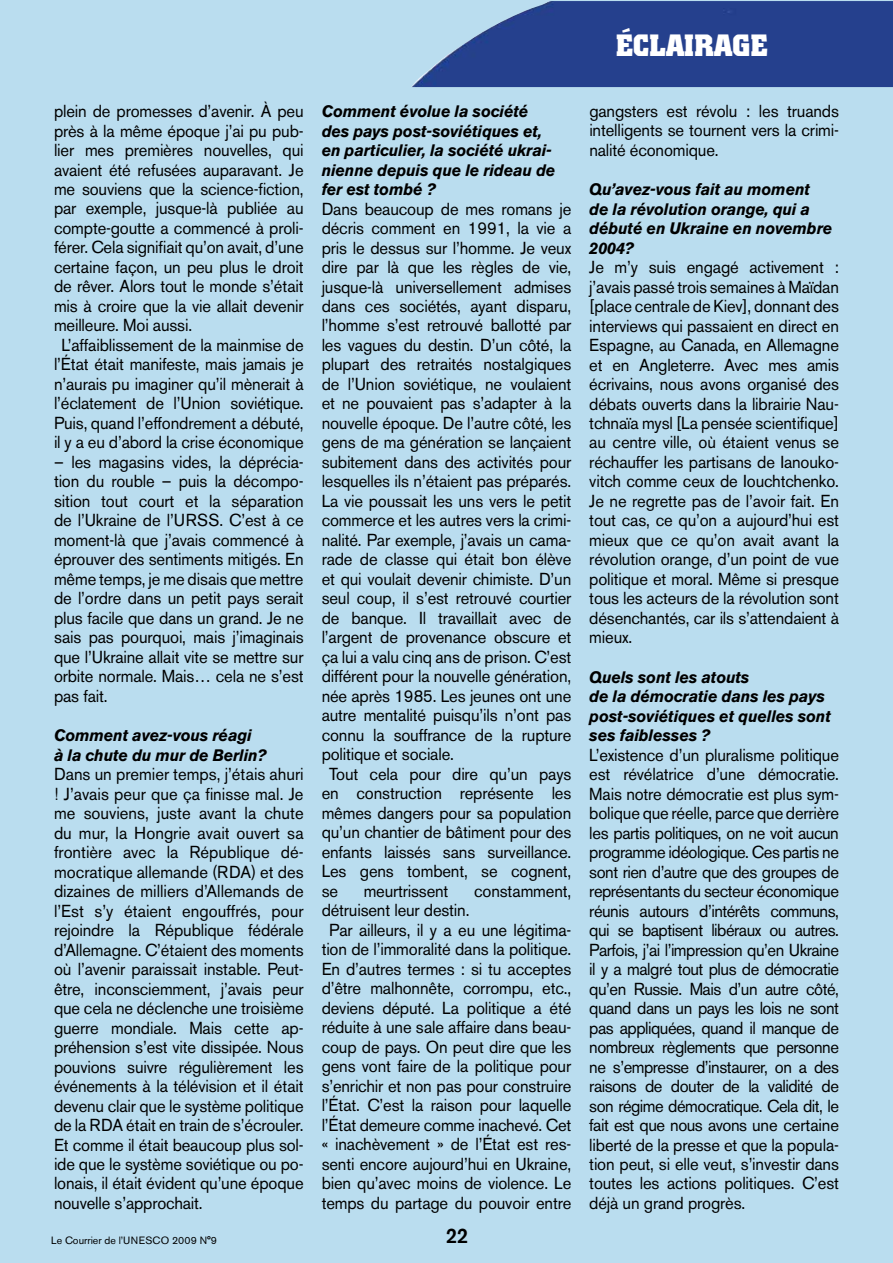
<style>
.page{position:relative;width:893px;height:1263px;background:#baddef}
.page>*{position:absolute;margin:0;border:0;box-sizing:border-box;transform-origin:0 0}
.t1{font:700 30.45px "Colossalis";color:#fff;scale:.96 1}
.t2{font:500 21px "Akzidenz Grotesk BE";color:#000;scale:.96 1}
.t3{font:17.25px/19.5px "Akzidenz Grotesk BE";letter-spacing:-.01em;color:#000;text-align:justify;scale:.96 1}
.t4{font:italic 700 16.5px/19.5px "Akzidenz Grotesk BE";letter-spacing:-.01em;color:#000;scale:.96 1}
.t5{font:10.5px "Akzidenz Grotesk BE";color:#000}
</style>
<div class="page">
<img style="left:411px;top:1px;width:482px;height:86px">
<h1 class="t1" style="left:616px;top:28px;width:36px">éCLAIRAGE</h1>
<p class="t3" style="left:54px;top:101px;width:262px">plein de promesses d’avenir. À peu</p>
<p class="t3" style="left:54px;top:121px;width:262px">près à la même époque j’ai pu pub-</p>
<p class="t3" style="left:54px;top:140px;width:262px">lier mes premières nouvelles, qui</p>
<p class="t3" style="left:54px;top:160px;width:262px">avaient été refusées auparavant. Je</p>
<p class="t3" style="left:54px;top:179px;width:262px">me souviens que la science-fiction,</p>
<p class="t3" style="left:54px;top:199px;width:262px">par exemple, jusque-là publiée au</p>
<p class="t3" style="left:54px;top:218px;width:262px">compte-goutte a commencé à proli-</p>
<p class="t3" style="left:54px;top:238px;width:262px">férer. Cela signifiait qu’on avait, d’une</p>
<p class="t3" style="left:54px;top:257px;width:261px">certaine façon, un peu plus le droit</p>
<p class="t3" style="left:54px;top:277px;width:262px">de rêver. Alors tout le monde s’était</p>
<p class="t3" style="left:54px;top:296px;width:262px">mis à croire que la vie allait devenir</p>
<p class="t3" style="left:54px;top:316px;width:145px">meilleure. Moi aussi.</p>
<p class="t3" style="left:62px;top:335px;width:254px">L’affaiblissement de la mainmise de</p>
<p class="t3" style="left:54px;top:355px;width:262px">l’État était manifeste, mais jamais je</p>
<p class="t3" style="left:54px;top:374px;width:262px">n’aurais pu imaginer qu’il mènerait à</p>
<p class="t3" style="left:54px;top:394px;width:262px">l’éclatement de l’Union soviétique.</p>
<p class="t3" style="left:54px;top:413px;width:262px">Puis, quand l’effondrement a débuté,</p>
<p class="t3" style="left:54px;top:433px;width:262px">il y a eu d’abord la crise économique</p>
<p class="t3" style="left:54px;top:452px;width:262px">– les magasins vides, la déprécia&shy;tion du rouble – puis la décompo&shy;sition tout court et la séparation de l’Ukraine de l’URSS. C’est à ce moment-là que j’avais commencé à éprouver des sentiments mitigés. En même temps, je me disais que mettre de l’ordre dans un petit pays serait plus facile que dans un grand. Je ne sais pas pourquoi, mais j’imaginais que l’Ukraine allait vite se mettre sur orbite normale. Mais… cela ne s’est pas fait.</p>
<p class="t4" style="left:54px;top:726px;width:223px">Comment avez-vous réagi<br>à la chute du mur de Berlin?</p>
<p class="t3" style="left:54px;top:764px;width:262px">Dans un premier temps, j’étais ahuri ! J’avais peur que ça finisse mal. Je me souviens, juste avant la chute du mur, la Hongrie avait ouvert sa frontière avec la République dé&shy;mocratique allemande (RDA) et des dizaines de milliers d’Allemands de l’Est s’y étaient engouffrés, pour rejoindre la République fédérale d’Allemagne. C’étaient des moments où l’avenir paraissait instable. Peut&shy;être, inconsciemment, j’avais peur que cela ne déclenche une troisième guerre mondiale. Mais cette ap&shy;préhension s’est vite dissipée. Nous pouvions suivre régulièrement les événements à la télévision et il était devenu clair que le système politique de la RDA était en train de s’écrouler.<br>Et comme il était beaucoup plus sol&shy;ide que le système soviétique ou po&shy;lonais, il était évident qu’une époque nouvelle s’approchait.</p>
<p class="t5" style="left:51px;top:1234px;width:167px">Le Courrier de l’UNESCO 2009 N°9</p>
<p class="t4" style="left:322px;top:102px;width:245px">Comment évolue la société des pays post-soviétiques et, en particulier, la société ukrai&shy;nienne depuis que le rideau de fer est tombé ?</p>
<p class="t3" style="left:322px;top:199px;width:262px">Dans beaucoup de mes romans je</p>
<p class="t3" style="left:322px;top:218px;width:262px">décris comment en 1991, la vie a</p>
<p class="t3" style="left:322px;top:238px;width:262px">pris le dessus sur l’homme. Je veux</p>
<p class="t3" style="left:322px;top:257px;width:262px">dire par là que les règles de vie,</p>
<p class="t3" style="left:322px;top:277px;width:262px">jusque-là universellement admises</p>
<p class="t3" style="left:322px;top:296px;width:262px">dans ces sociétés, ayant disparu,</p>
<p class="t3" style="left:322px;top:316px;width:262px">l’homme s’est retrouvé ballotté par</p>
<p class="t3" style="left:322px;top:335px;width:262px">les vagues du destin. D’un côté, la</p>
<p class="t3" style="left:322px;top:355px;width:262px">plupart des retraités nostalgiques</p>
<p class="t3" style="left:322px;top:374px;width:262px">de l’Union soviétique, ne voulaient</p>
<p class="t3" style="left:322px;top:394px;width:261px">et ne pouvaient pas s’adapter à la</p>
<p class="t3" style="left:322px;top:413px;width:262px">nouvelle époque. De l’autre côté, les</p>
<p class="t3" style="left:322px;top:433px;width:262px">gens de ma génération se lançaient</p>
<p class="t3" style="left:322px;top:452px;width:262px">subitement dans des activités pour</p>
<p class="t3" style="left:322px;top:472px;width:262px">lesquelles ils n’étaient pas préparés.</p>
<p class="t3" style="left:322px;top:491px;width:262px">La vie poussait les uns vers le petit</p>
<p class="t3" style="left:322px;top:511px;width:262px">commerce et les autres vers la crimi-</p>
<p class="t3" style="left:322px;top:530px;width:262px">nalité. Par exemple, j’avais un cama-</p>
<p class="t3" style="left:322px;top:550px;width:262px">rade de classe qui était bon élève</p>
<p class="t3" style="left:322px;top:569px;width:262px">et qui voulait devenir chimiste. D’un</p>
<p class="t3" style="left:322px;top:589px;width:262px">seul coup, il s’est retrouvé courtier</p>
<p class="t3" style="left:322px;top:608px;width:262px">de banque. Il travaillait avec de</p>
<p class="t3" style="left:322px;top:628px;width:262px">l’argent de provenance obscure et</p>
<p class="t3" style="left:322px;top:647px;width:261px">ça lui a valu cinq ans de prison. C’est</p>
<p class="t3" style="left:322px;top:667px;width:262px">différent pour la nouvelle génération,</p>
<p class="t3" style="left:322px;top:686px;width:262px">née après 1985. Les jeunes ont une</p>
<p class="t3" style="left:322px;top:706px;width:262px">autre mentalité puisqu’ils n’ont pas</p>
<p class="t3" style="left:322px;top:725px;width:262px">connu la souffrance de la rupture</p>
<p class="t3" style="left:322px;top:745px;width:139px">politique et sociale.</p>
<p class="t3" style="left:329px;top:764px;width:254px">Tout cela pour dire qu’un pays</p>
<p class="t3" style="left:322px;top:784px;width:262px">en construction représente les</p>
<p class="t3" style="left:322px;top:803px;width:262px">mêmes dangers pour sa population</p>
<p class="t3" style="left:322px;top:823px;width:262px">qu’un chantier de bâtiment pour des</p>
<p class="t3" style="left:322px;top:842px;width:262px">enfants laissés sans surveillance.</p>
<p class="t3" style="left:322px;top:862px;width:262px">Les gens tombent, se cognent,</p>
<p class="t3" style="left:322px;top:881px;width:19px">se</p>
<p class="t3" style="left:364px;top:881px;width:90px">meurtrissent</p>
<p class="t3" style="left:474px;top:881px;width:103px">constamment,</p>
<p class="t3" style="left:322px;top:900px;width:155px">détruisent leur destin.</p>
<p class="t3" style="left:329px;top:920px;width:254px">Par ailleurs, il y a eu une légitima-</p>
<p class="t3" style="left:322px;top:939px;width:262px">tion de l’immoralité dans la politique.</p>
<p class="t3" style="left:322px;top:959px;width:262px">En d’autres termes : si tu acceptes</p>
<p class="t3" style="left:322px;top:978px;width:262px">d’être malhonnête, corrompu, etc.,</p>
<p class="t3" style="left:322px;top:998px;width:262px">deviens député. La politique a été</p>
<p class="t3" style="left:322px;top:1017px;width:262px">réduite à une sale affaire dans beau-</p>
<p class="t3" style="left:322px;top:1037px;width:262px">coup de pays. On peut dire que les</p>
<p class="t3" style="left:322px;top:1056px;width:262px">gens vont faire de la politique pour</p>
<p class="t3" style="left:322px;top:1076px;width:262px">s’enrichir et non pas pour construire</p>
<p class="t3" style="left:322px;top:1095px;width:262px">l’État. C’est la raison pour laquelle</p>
<p class="t3" style="left:322px;top:1115px;width:262px">l’État demeure comme inachevé. Cet</p>
<p class="t3" style="left:322px;top:1134px;width:262px">« inachèvement » de l’État est res-</p>
<p class="t3" style="left:322px;top:1154px;width:262px">senti encore aujourd’hui en Ukraine,</p>
<p class="t3" style="left:322px;top:1173px;width:262px">bien qu’avec moins de violence. Le</p>
<p class="t3" style="left:322px;top:1193px;width:262px">temps du partage du pouvoir entre</p>
<p class="t2" style="left:446px;top:1223px;width:25px">22</p>
<p class="t3" style="left:589px;top:101px;width:262px">gangsters est révolu : les truands intelligents se tournent vers la crimi&shy;nalité économique.</p>
<p class="t4" style="left:589px;top:180px;width:255px">Qu’avez-vous fait au moment de la révolution orange, qui a débuté en Ukraine en novembre<br>2004?</p>
<p class="t3" style="left:589px;top:257px;width:262px">Je m’y suis engagé activement : j’avais passé trois semaines à Maïdan [place centrale de Kiev], donnant des interviews qui passaient en direct en Espagne, au Canada, en Allemagne et en Angleterre. Avec mes amis écrivains, nous avons organisé des débats ouverts dans la librairie Nau&shy;tchnaïa mysl [La pensée scientifique] au centre ville, où étaient venus se réchauffer les partisans de Ianouko&shy;vitch comme ceux de Iouchtchenko.<br>Je ne regrette pas de l’avoir fait. En tout cas, ce qu’on a aujourd’hui est mieux que ce qu’on avait avant la révolution orange, d’un point de vue politique et moral. Même si presque tous les acteurs de la révolution sont désenchantés, car ils s’attendaient à mieux.</p>
<p class="t4" style="left:589px;top:667px;width:253px">Quels sont les atouts<br>de la démocratie dans les pays post-soviétiques et quelles sont ses faiblesses ?</p>
<p class="t3" style="left:589px;top:745px;width:262px">L’existence d’un pluralisme politique est révélatrice d’une démocratie.<br>Mais notre démocratie est plus sym&shy;bolique que réelle, parce que derrière les partis politiques, on ne voit aucun programme idéologique. Ces partis ne sont rien d’autre que des groupes de représentants du secteur économique réunis autours d’intérêts communs, qui se baptisent libéraux ou autres.<br>Parfois, j’ai l’impression qu’en Ukraine il y a malgré tout plus de démocratie qu’en Russie. Mais d’un autre côté, quand dans un pays les lois ne sont pas appliquées, quand il manque de nombreux règlements que personne ne s’empresse d’instaurer, on a des raisons de douter de la validité de son régime démocratique. Cela dit, le fait est que nous avons une certaine liberté de la presse et que la popula&shy;tion peut, si elle veut, s’investir dans toutes les actions politiques. C’est déjà un grand progrès.</p>
</div>
